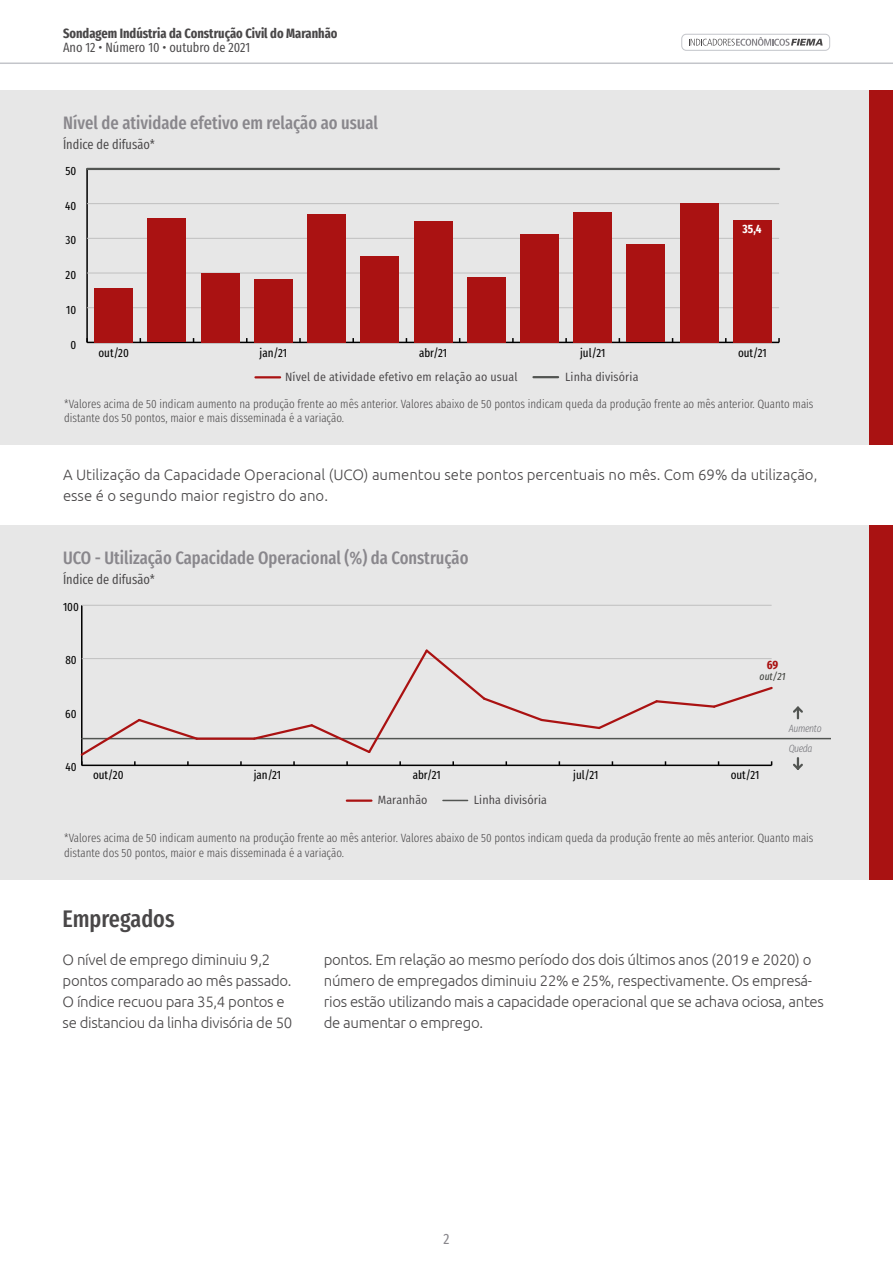
<style>
.page{position:relative;width:893px;height:1263px;background:#fff}
.page>*{position:absolute;margin:0;border:0;box-sizing:border-box;transform-origin:0 0}
.t1{font:500 24px "Fira Sans Compressed";color:#494748}
.t2{font:500 18px "Fira Sans Compressed";color:#89878c}
.t3{font:300 15px/21px "Ubuntu";letter-spacing:-.02em;color:#494748}
.t4{font:300 15px/21px "Ubuntu";color:#494748}
.t5{font:15px "Fira Sans Compressed";color:#89878c}
.t6{font:13.5px "Fira Sans Compressed";color:#494748}
.t7{font:700 13.5px "Fira Sans Compressed";color:#494748}
.t8{font:300 12px/14.4px "Fira Sans Compressed";color:#494748}
.t9{font:12px "Fira Sans Compressed";color:#000}
.t10{font:12px "Fira Sans Condensed";letter-spacing:.01em;color:#474446}
.t11{font:700 12px "Fira Sans Compressed";color:#fff}
.t12{font:700 12px "Fira Sans Compressed";color:#aa1212}
.t13{font:italic 300 10.5px/20.1px "Fira Sans Compressed";letter-spacing:-.03em;color:#717176}
.t14{font:italic 10.5px "Fira Sans Compressed";color:#3e403b}
</style>
<div class="page">
<div style="left:681px;top:34px;width:149px;height:17px;border:1px solid #c3c5ca;border-radius:4px"></div>
<svg style="left:689px;top:37px;width:134px;height:9px"></svg>
<hr style="left:0;top:62px;width:893px;height:2px;background:#c3c5ca">
<div style="left:0;top:90px;width:893px;height:354px;background:#e7e7e7"></div>
<div style="left:870px;top:90px;width:23px;height:354px;background:#a91212"></div>
<div style="left:0;top:525px;width:893px;height:354px;background:#e7e7e7"></div>
<div style="left:870px;top:525px;width:23px;height:354px;background:#a91212"></div>
<hr style="left:533px;top:376px;width:25px;height:2px;background:#525552">
<hr style="left:255px;top:376px;width:25px;height:2px;background:#aa1212">
<hr style="left:87px;top:342px;width:692px;height:1px;background:#000">
<hr style="left:86px;top:169px;width:2px;height:173px;background:#000">
<hr style="left:87px;top:307px;width:692px;height:1px;background:#c0c0c0">
<hr style="left:87px;top:273px;width:692px;height:1px;background:#c0c0c0">
<hr style="left:87px;top:238px;width:692px;height:1px;background:#c0c0c0">
<hr style="left:87px;top:203px;width:692px;height:1px;background:#c0c0c0">
<hr style="left:87px;top:168px;width:692px;height:2px;background:#525552">
<div style="left:95px;top:288px;width:38px;height:54px;background:#aa1212"></div>
<div style="left:148px;top:219px;width:38px;height:123px;background:#aa1212"></div>
<div style="left:201px;top:273px;width:38px;height:69px;background:#aa1212"></div>
<div style="left:254px;top:279px;width:39px;height:63px;background:#aa1212"></div>
<div style="left:307px;top:214px;width:39px;height:128px;background:#aa1212"></div>
<div style="left:361px;top:256px;width:38px;height:86px;background:#aa1212"></div>
<div style="left:414px;top:221px;width:38px;height:121px;background:#aa1212"></div>
<div style="left:467px;top:277px;width:38px;height:65px;background:#aa1212"></div>
<div style="left:520px;top:234px;width:39px;height:108px;background:#aa1212"></div>
<div style="left:574px;top:212px;width:38px;height:130px;background:#aa1212"></div>
<div style="left:627px;top:245px;width:38px;height:97px;background:#aa1212"></div>
<div style="left:680px;top:203px;width:38px;height:139px;background:#aa1212"></div>
<div style="left:733px;top:220px;width:39px;height:122px;background:#aa1212"></div>
<hr style="left:82px;top:764px;width:690px;height:2px;background:#000">
<hr style="left:81px;top:605px;width:2px;height:160px;background:#000">
<hr style="left:82px;top:738px;width:749px;height:1px;background:#525552">
<hr style="left:82px;top:658px;width:690px;height:1px;background:#c0c0c0">
<hr style="left:82px;top:605px;width:690px;height:1px;background:#c0c0c0">
<svg style="left:80px;top:717px;width:120px;height:48px"></svg>
<hr style="left:197px;top:737px;width:57px;height:3px;background:#aa1212">
<svg style="left:252px;top:649px;width:522px;height:104px"></svg>
<hr style="left:347px;top:799px;width:24px;height:3px;background:#aa1212">
<svg style="left:443px;top:800px;width:25px;height:1px"></svg>
<svg style="left:793px;top:706px;width:10px;height:13px"></svg>
<svg style="left:793px;top:757px;width:10px;height:13px"></svg>
<p class="t7" style="left:63px;top:22px;width:276px">Sondagem Indústria da Construção Civil do Maranhão</p>
<p class="t6" style="left:63px;top:37px;width:189px">Ano 12 • Número 10 • outubro de 2021</p>
<h2 class="t2" style="left:63px;top:109px;width:317px">Nível de atividade efetivo em relação ao usual</h2>
<p class="t6" style="left:63px;top:134px;width:93px">Índice de difusão*</p>
<p class="t9" style="left:65px;top:162px;width:12px">50</p>
<p class="t9" style="left:65px;top:196px;width:13px">40</p>
<p class="t9" style="left:65px;top:231px;width:12px">30</p>
<p class="t9" style="left:66px;top:266px;width:12px">20</p>
<p class="t9" style="left:66px;top:300px;width:12px">10</p>
<p class="t9" style="left:70px;top:335px;width:7px">0</p>
<p class="t11" style="left:743px;top:219px;width:21px">35,4</p>
<p class="t9" style="left:98px;top:344px;width:32px">out/20</p>
<p class="t9" style="left:260px;top:344px;width:29px">jan/21</p>
<p class="t9" style="left:419px;top:344px;width:29px">abr/21</p>
<p class="t9" style="left:580px;top:344px;width:27px">jul/21</p>
<p class="t9" style="left:738px;top:344px;width:30px">out/21</p>
<p class="t10" style="left:285px;top:367px;width:234px">Nível de atividade efetivo em relação ao usual</p>
<p class="t10" style="left:565px;top:367px;width:75px">Linha divisória</p>
<p class="t8" style="left:64px;top:396px;width:751px">*Valores acima de 50 indicam aumento na produção frente ao mês anterior. Valores abaixo de 50 pontos indicam queda da produção frente ao mês anterior. Quanto mais distante dos 50 pontos, maior e mais disseminada é a variação.</p>
<p class="t4" style="left:63px;top:464px;width:756px">A Utilização da Capacidade Operacional (UCO) aumentou sete pontos percentuais no mês. Com 69% da utilização, esse é o segundo maior registro do ano.</p>
<h2 class="t2" style="left:63px;top:543px;width:407px">UCO - Utilização Capacidade Operacional (%) da Construção</h2>
<p class="t6" style="left:63px;top:569px;width:93px">Índice de difusão*</p>
<p class="t9" style="left:63px;top:598px;width:17px">100</p>
<p class="t9" style="left:65px;top:651px;width:13px">80</p>
<p class="t9" style="left:65px;top:704px;width:13px">60</p>
<p class="t9" style="left:65px;top:758px;width:13px">40</p>
<p class="t12" style="left:767px;top:655px;width:13px">69</p>
<p class="t14" style="left:760px;top:669px;width:27px">out/21</p>
<p class="t9" style="left:93px;top:766px;width:32px">out/20</p>
<p class="t9" style="left:254px;top:766px;width:29px">jan/21</p>
<p class="t9" style="left:413px;top:766px;width:29px">abr/21</p>
<p class="t9" style="left:573px;top:766px;width:27px">jul/21</p>
<p class="t9" style="left:731px;top:766px;width:30px">out/21</p>
<p class="t10" style="left:378px;top:791px;width:51px">Maranhão</p>
<p class="t10" style="left:474px;top:791px;width:75px">Linha divisória</p>
<p class="t13" style="left:789px;top:718px;width:34px">Aumento<br>Queda</p>
<p class="t8" style="left:64px;top:831px;width:751px">*Valores acima de 50 indicam aumento na produção frente ao mês anterior. Valores abaixo de 50 pontos indicam queda da produção frente ao mês anterior. Quanto mais distante dos 50 pontos, maior e mais disseminada é a variação.</p>
<h1 class="t1" style="left:63px;top:899px;width:114px">Empregados</h1>
<p class="t3" style="left:63px;top:948px;width:231px">O nível de emprego diminuiu 9,2 pontos comparado ao mês passado.<br>O índice recuou para 35,4 pontos e se distanciou da linha divisória de 50</p>
<p class="t3" style="left:324px;top:948px;width:502px">pontos. Em relação ao mesmo período dos dois últimos anos (2019 e 2020) o número de empregados diminuiu 22% e 25%, respectivamente. Os empresá&shy;rios estão utilizando mais a capacidade operacional que se achava ociosa, antes de aumentar o emprego.</p>
<p class="t5" style="left:443px;top:1227px;width:8px">2</p>
</div>
